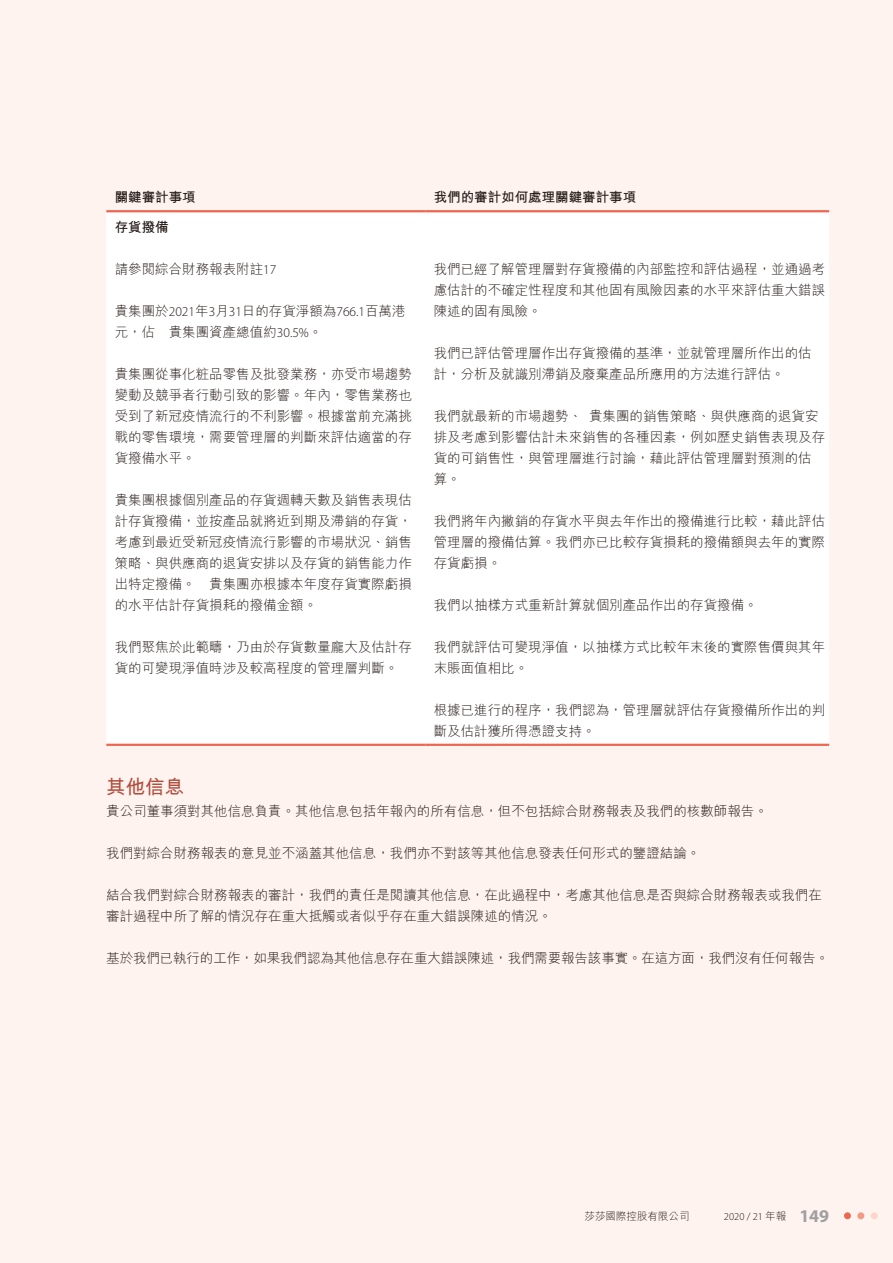
<style>
.page{position:relative;width:893px;height:1263px;background:#fef3ef}
.page>*{position:absolute;margin:0;border:0;box-sizing:border-box;transform-origin:0 0}
.t1{font:700 19.5px "M Hei HK";color:#b24c3c}
.t2{font:300 13.5px/21px "M Hei HK";color:#231916}
.t3{font:700 13.5px "M Hei HK";color:#231916}
.t4{font:300 10.5px "Myriad Pro";color:#231916}
.t5{font:300 10.5px "M Hei HK";color:#231916}
.s1{font-family:"Myriad Pro"}
.s2{font-family:"M Hei HK"}
.s3{font-weight:700;font-size:18px;color:#a0a0a1}
</style>
<div class="page">
<div style="left:844px;top:1212px;width:7px;height:7px;background:#ec6852;border-radius:50%"></div>
<div style="left:857px;top:1212px;width:7px;height:7px;background:#f29a81;border-radius:50%"></div>
<div style="left:871px;top:1212px;width:7px;height:7px;background:#fad7c9;border-radius:50%"></div>
<div style="left:106px;top:212px;width:723px;height:532px;background:#fff"></div>
<hr style="left:106px;top:210px;width:319px;height:2px;background:#ec6852">
<hr style="left:425px;top:210px;width:404px;height:2px;background:#ec6852">
<hr style="left:106px;top:744px;width:319px;height:2px;background:#ec6852">
<hr style="left:425px;top:744px;width:404px;height:2px;background:#ec6852">
<p class="t3" style="left:115px;top:187px;width:82px">關鍵審計事項</p>
<p class="t3" style="left:434px;top:187px;width:204px">我們的審計如何處理關鍵審計事項</p>
<p class="t3" style="left:115px;top:217px;width:55px">存貨撥備</p>
<p class="t2" style="left:115px;top:258px;width:163px">請參閱綜合財務報表附註<span class="s1">17</span></p>
<p class="t2" style="left:115px;top:300px;width:292px">貴集團於<span class="s1">2021</span>年<span class="s1">3</span>月<span class="s1">31</span>日的存貨淨額為<span class="s1">766.1</span>百萬港元，佔 貴集團資產總值約<span class="s1">30.5%</span>。</p>
<p class="t2" style="left:115px;top:363px;width:298px;text-align:justify">貴集團從事化粧品零售及批發業務，亦受市場趨勢變動及競爭者行動引致的影響。年內，零售業務也受到了新冠疫情流行的不利影響。根據當前充滿挑戰的零售環境，需要管理層的判斷來評估適當的存貨撥備水平。</p>
<p class="t2" style="left:115px;top:489px;width:298px;text-align:justify">貴集團根據個別產品的存貨週轉天數及銷售表現估計存貨撥備，並按產品就將近到期及滯銷的存貨，考慮到最近受新冠疫情流行影響的市場狀況、銷售策略、與供應商的退貨安排以及存貨的銷售能力作出特定撥備。 貴集團亦根據本年度存貨實際虧損的水平估計存貨損耗的撥備金額。</p>
<p class="t2" style="left:115px;top:636px;width:298px">我們聚焦於此範疇，乃由於存貨數量龐大及估計存貨的可變現淨值時涉及較高程度的管理層判斷。</p>
<p class="t2" style="left:434px;top:258px;width:393px;text-align:justify">我們已經了解管理層對存貨撥備的內部監控和評估過程，並通過考慮估計的不確定性程度和其他固有風險因素的水平來評估重大錯誤陳述的固有風險。</p>
<p class="t2" style="left:434px;top:342px;width:380px">我們已評估管理層作出存貨撥備的基準，並就管理層所作出的估計，分析及就識別滯銷及廢棄產品所應用的方法進行評估。</p>
<p class="t2" style="left:434px;top:405px;width:393px">我們就最新的市場趨勢、貴集團的銷售策略、與供應商的退貨安排及考慮到影響估計未來銷售的各種因素，例如歷史銷售表現及存貨的可銷售性，與管理層進行討論，藉此評估管理層對預測的估算。</p>
<p class="t2" style="left:434px;top:510px;width:393px;text-align:justify">我們將年內撇銷的存貨水平與去年作出的撥備進行比較，藉此評估管理層的撥備估算。我們亦已比較存貨損耗的撥備額與去年的實際存貨虧損。</p>
<p class="t2" style="left:434px;top:594px;width:325px">我們以抽樣方式重新計算就個別產品作出的存貨撥備。</p>
<p class="t2" style="left:434px;top:636px;width:393px">我們就評估可變現淨值，以抽樣方式比較年末後的實際售價與其年末賬面值相比。</p>
<p class="t2" style="left:434px;top:699px;width:393px">根據已進行的程序，我們認為，管理層就評估存貨撥備所作出的判斷及估計獲所得憑證支持。</p>
<h1 class="t1" style="left:106px;top:773px;width:79px">其他信息</h1>
<p class="t2" style="left:106px;top:800px;width:663px">貴公司董事須對其他信息負責。其他信息包括年報內的所有信息，但不包括綜合財務報表及我們的核數師報告。</p>
<p class="t2" style="left:106px;top:842px;width:595px">我們對綜合財務報表的意見並不涵蓋其他信息，我們亦不對該等其他信息發表任何形式的鑒證結論。</p>
<p class="t2" style="left:106px;top:884px;width:717px">結合我們對綜合財務報表的審計，我們的責任是閱讀其他信息，在此過程中，考慮其他信息是否與綜合財務報表或我們在審計過程中所了解的情況存在重大抵觸或者似乎存在重大錯誤陳述的情況。</p>
<p class="t2" style="left:106px;top:947px;width:724px">基於我們已執行的工作，如果我們認為其他信息存在重大錯誤陳述，我們需要報告該事實。在這方面，我們沒有任何報告。</p>
<p class="t5" style="left:585px;top:1208px;width:106px">莎莎國際控股有限公司</p>
<p class="t4" style="left:724px;top:1210px;width:107px">2020 / 21 <span class="s2">年報</span> <span class="s3">149</span></p>
</div>
